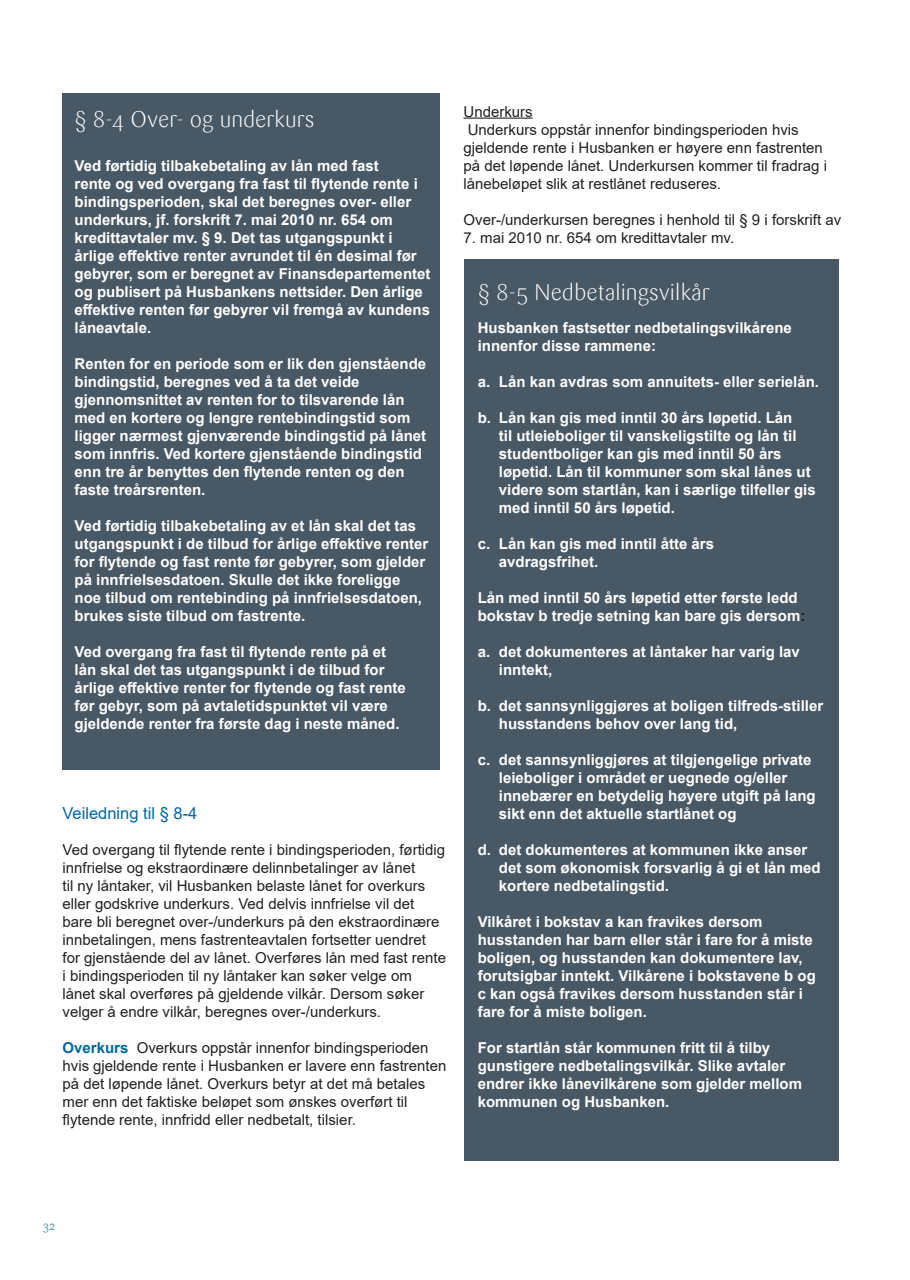
<style>
.page{position:relative;width:910px;height:1280px;background:#fff}
.page>*{position:absolute;margin:0;border:0;box-sizing:border-box;transform-origin:0 0}
.Overskrift_nivå_2{font:300 22.5px "Sari";color:#fff}
.Veiledning{font:16.5px "Arial";color:#0067a0}
.Brødtekst{font:700 15px/18px "Arial";color:#fff}
.Brødtekst-2{font:15px/18px "Arial";color:#231f20}
.Brødtekst_bold{font:15px/18px "Arial";color:#231f20}
.Brødtekst_understrek{font:15px/18px "Arial";color:#231f20}
.t1{font:300 12px "Sari";color:#0067a0}
.s1{font-weight:700;color:#0067a0}
.s2{color:#231f20}
</style>
<div class="page">
<hr style="left:463px;top:118px;width:70px;height:1px;background:#231f20">
<div style="left:464px;top:259px;width:374px;height:902px;background:#485865"></div>
<div style="left:63px;top:94px;width:377px;height:676px;background:#485865"></div>
<p class="Overskrift_nivå_2" style="left:75px;top:106px;width:241px">§ 8-4 Over- og underkurs</p>
<p class="Brødtekst" style="left:75px;top:156px;width:357px">Ved førtidig tilbakebetaling av lån med fast<br>rente og ved overgang fra fast til flytende rente i bindingsperioden, skal det beregnes over- eller underkurs, jf. forskrift 7. mai 2010 nr. 654 om kredittavtaler mv. § 9. Det tas utgangspunkt i årlige effektive renter avrundet til én desimal før gebyrer, som er beregnet av Finansdepartementet og publisert på Husbankens nettsider. Den årlige effektive renten før gebyrer vil fremgå av kundens låneavtale.</p>
<p class="Brødtekst" style="left:75px;top:354px;width:353px">Renten for en periode som er lik den gjenstående bindingstid, beregnes ved å ta det veide gjennomsnittet av renten for to tilsvarende lån med en kortere og lengre rentebindingstid som ligger nærmest gjenværende bindingstid på lånet som innfris. Ved kortere gjenstående bindingstid enn tre år benyttes den flytende renten og den faste treårsrenten.</p>
<p class="Brødtekst" style="left:75px;top:516px;width:355px">Ved førtidig tilbakebetaling av et lån skal det tas utgangspunkt i de tilbud for årlige effektive renter for flytende og fast rente før gebyrer, som gjelder på innfrielsesdatoen. Skulle det ikke foreligge noe tilbud om rentebinding på innfrielsesdatoen, brukes siste tilbud om fastrente.</p>
<p class="Brødtekst" style="left:75px;top:642px;width:333px">Ved overgang fra fast til flytende rente på et lån skal det tas utgangspunkt i de tilbud for årlige effektive renter for flytende og fast rente før gebyr, som på avtaletidspunktet vil være gjeldende renter fra første dag i neste måned.</p>
<p class="Veiledning" style="left:63px;top:801px;width:136px">Veiledning til § 8-4</p>
<p class="Brødtekst-2" style="left:63px;top:840px;width:385px">Ved overgang til flytende rente i bindingsperioden, førtidig innfrielse og ekstraordinære delinnbetalinger av lånet<br>til ny låntaker, vil Husbanken belaste lånet for overkurs eller godskrive underkurs. Ved delvis innfrielse vil det bare bli beregnet over-/underkurs på den ekstraordinære innbetalingen, mens fastrenteavtalen fortsetter uendret for gjenstående del av lånet. Overføres lån med fast rente i bindingsperioden til ny låntaker kan søker velge om lånet skal overføres på gjeldende vilkår. Dersom søker velger å endre vilkår, beregnes over-/underkurs.</p>
<p class="Brødtekst_bold" style="left:63px;top:1038px;width:385px"><span class="s1">Overkurs</span> Overkurs oppstår innenfor bindingsperioden hvis gjeldende rente i Husbanken er lavere enn fastrenten på det løpende lånet. Overkurs betyr at det må betales mer enn det faktiske beløpet som ønskes overført til flytende rente, innfridd eller nedbetalt, tilsier.</p>
<p class="Brødtekst_understrek" style="left:463px;top:102px;width:365px">Underkurs<br>Underkurs oppstår innenfor bindingsperioden hvis gjeldende rente i Husbanken er høyere enn fastrenten på det løpende lånet. Underkursen kommer til fradrag i lånebeløpet slik at restlånet reduseres.</p>
<p class="Brødtekst-2" style="left:463px;top:210px;width:379px">Over-/underkursen beregnes i henhold til § 9 i forskrift av</p>
<p class="Brødtekst-2" style="left:463px;top:228px;width:272px">7. mai 2010 nr. 654 om kredittavtaler mv.</p>
<p class="Overskrift_nivå_2" style="left:478px;top:279px;width:234px">§ 8-5 Nedbetalingsvilkår</p>
<p class="Brødtekst" style="left:478px;top:318px;width:316px">Husbanken fastsetter nedbetalingsvilkårene innenfor disse rammene:</p>
<p class="Brødtekst" style="left:478px;top:372px;width:343px">a. Lån kan avdras som annuitets- eller serielån.</p>
<p class="Brødtekst" style="left:499px;top:408px;width:318px;text-indent:-21px">b. Lån kan gis med inntil 30 års løpetid. Lån<br>til utleieboliger til vanskeligstilte og lån til studentboliger kan gis med inntil 50 års løpetid. Lån til kommuner som skal lånes ut videre som startlån, kan i særlige tilfeller gis med inntil 50 års løpetid.</p>
<p class="Brødtekst" style="left:499px;top:534px;width:217px;text-indent:-21px">c. Lån kan gis med inntil åtte års avdragsfrihet.</p>
<p class="Brødtekst" style="left:478px;top:588px;width:329px">Lån med inntil 50 års løpetid etter første ledd bokstav b tredje setning kan bare gis dersom<span class="s2">:</span></p>
<p class="Brødtekst" style="left:499px;top:642px;width:302px;text-indent:-21px">a. det dokumenteres at låntaker har varig lav inntekt,</p>
<p class="Brødtekst" style="left:499px;top:696px;width:326px;text-indent:-21px">b. det sannsynliggjøres at boligen tilfreds-stiller husstandens behov over lang tid,</p>
<p class="Brødtekst" style="left:499px;top:750px;width:318px;text-indent:-21px">c. det sannsynliggjøres at tilgjengelige private leieboliger i området er uegnede og/eller innebærer en betydelig høyere utgift på lang sikt enn det aktuelle startlånet og</p>
<p class="Brødtekst" style="left:499px;top:840px;width:323px;text-indent:-21px">d. det dokumenteres at kommunen ikke anser det som økonomisk forsvarlig å gi et lån med kortere nedbetalingstid.</p>
<p class="Brødtekst" style="left:478px;top:912px;width:340px">Vilkåret i bokstav a kan fravikes dersom husstanden har barn eller står i fare for å miste boligen, og husstanden kan dokumentere lav, forutsigbar inntekt. Vilkårene i bokstavene b og c kan også fravikes dersom husstanden står i fare for å miste boligen.</p>
<p class="Brødtekst" style="left:478px;top:1038px;width:326px">For startlån står kommunen fritt til å tilby gunstigere nedbetalingsvilkår. Slike avtaler endrer ikke lånevilkårene som gjelder mellom kommunen og Husbanken.</p>
<p class="t1" style="left:43px;top:1219px;width:14px">32</p>
</div>
